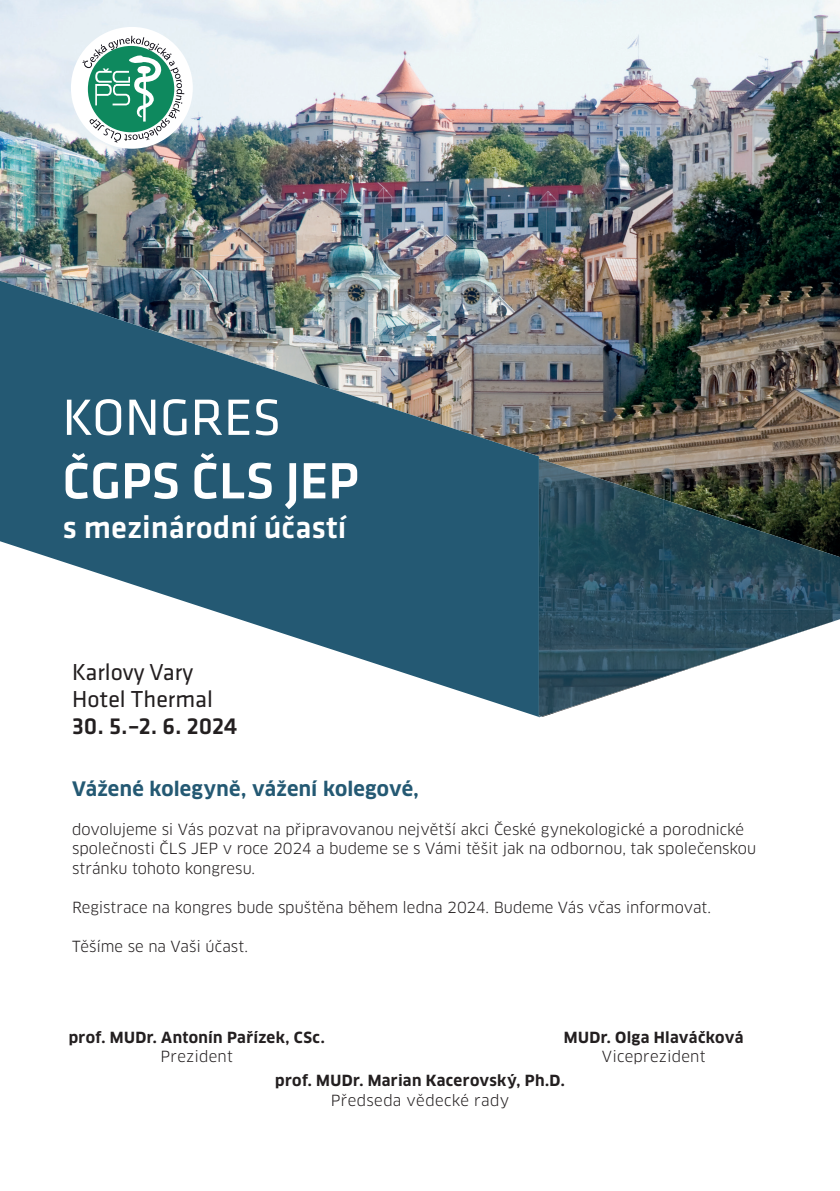
<style>
.page{position:relative;width:840px;height:1191px;background:#fff}
.page>*{position:absolute;margin:0;border:0;box-sizing:border-box;transform-origin:0 0}
.t1{font:500 53px "Klavika";color:#fff}
.t2{font:53px "Klavika";color:#fff}
.t3{font:500 32.8px "Klavika";color:#fff}
.t4{font:24px/27px "Klavika";color:#231f20}
.t5{font:500 24px "Klavika";letter-spacing:-.005em;color:#231f20}
.t6{font:700 19.6px "Clan Pro";letter-spacing:.01em;color:#245973}
.t7{font:15px/19.6px "Clan Pro";color:#231f20}
.t8{font:700 15px "Clan Pro";letter-spacing:.02em;color:#231f20}
.t9{font:15px "Clan Pro";letter-spacing:.02em;color:#231f20}
</style>
<div class="page">
<img style="left:0;top:0;width:839px;height:717px">
<svg style="left:0;top:281px;width:538px;height:436px;fill:#245973"></svg>
<img style="left:538px;top:458px;width:301px;height:258px">
<div style="left:71px;top:27px;width:122px;height:122px;background:#fff;border-radius:50%"></div>
<svg style="left:82px;top:36px;width:102px;height:107px"></svg>
<h1 class="t2" style="left:62px;top:388px;width:220px">KONGRES</h1>
<h1 class="t1" style="left:62px;top:452px;width:298px">ČGPS ČLS JEP</h1>
<h2 class="t3" style="left:62px;top:509px;width:285px">s mezinárodní účastí</h2>
<h3 class="t4" style="left:72px;top:659px;width:142px">Karlovy Vary<br>Hotel Thermal</h3>
<h3 class="t5" style="left:72px;top:713px;width:167px">30. 5.–2. 6. 2024</h3>
<h3 class="t6" style="left:72px;top:777px;width:348px">Vážené kolegyně, vážení kolegové,</h3>
<p class="t7" style="left:72px;top:819px;width:685px">dovolujeme si Vás pozvat na připravovanou největší akci České gynekologické a porodnické společnosti ČLS JEP v roce 2024 a budeme se s Vámi těšit jak na odbornou, tak společenskou stránku tohoto kongresu.</p>
<p class="t7" style="left:72px;top:897px;width:640px">Registrace na kongres bude spuštěna během ledna 2024. Budeme Vás včas informovat.</p>
<p class="t7" style="left:72px;top:936px;width:177px">Těšíme se na Vaši účast.</p>
<p class="t8" style="left:69px;top:1028px;width:257px">prof. MUDr. Antonín Pařízek, CSc.</p>
<p class="t7" style="left:160px;top:1047px;width:74px">Prezident</p>
<p class="t8" style="left:275px;top:1072px;width:291px">prof. MUDr. Marian Kacerovský, Ph.D.</p>
<p class="t9" style="left:330px;top:1091px;width:180px">Předseda vědecké rady</p>
<p class="t8" style="left:563px;top:1028px;width:181px">MUDr. Olga Hlaváčková</p>
<p class="t7" style="left:601px;top:1047px;width:105px">Viceprezident</p>
</div>
